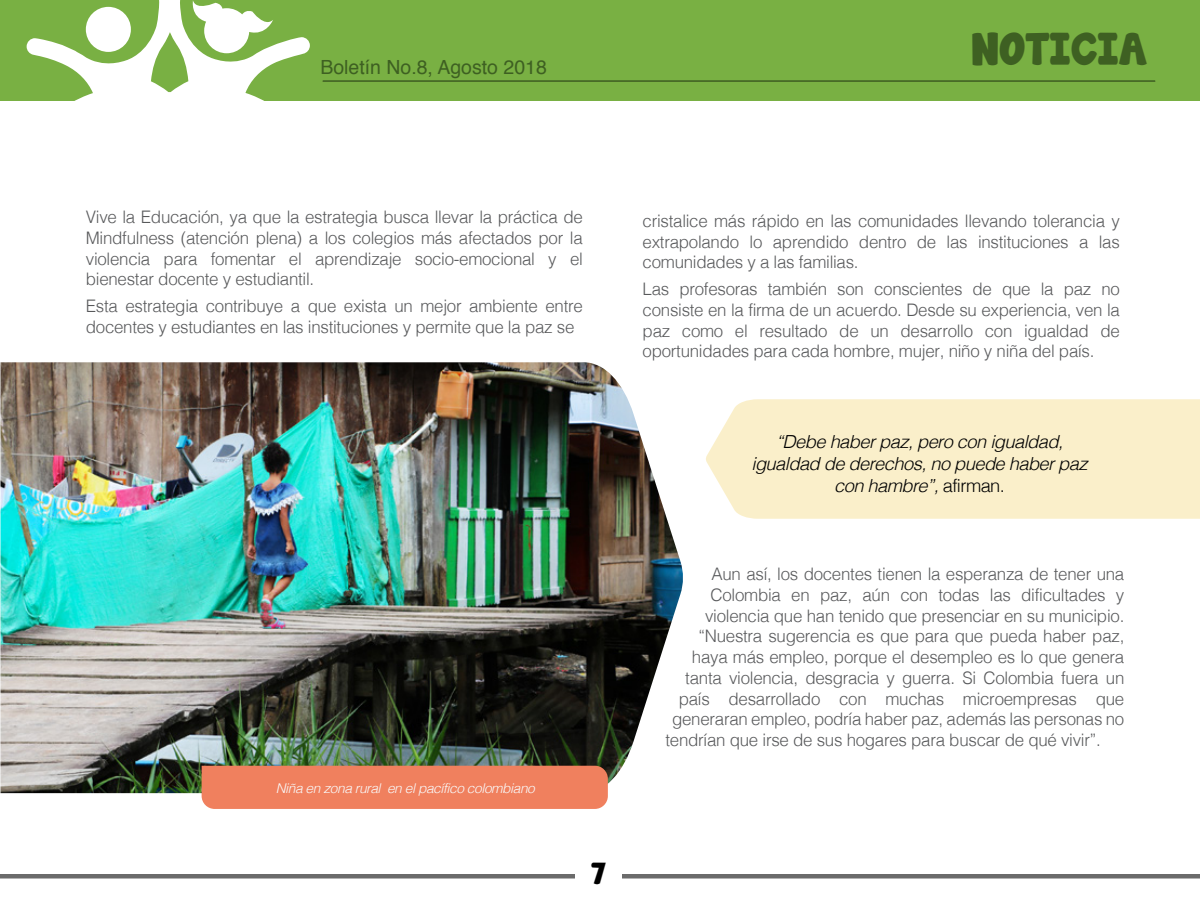
<style>
.page{position:relative;width:1200px;height:900px;background:#fff}
.page>*{position:absolute;margin:0;border:0;box-sizing:border-box;transform-origin:0 0}
.t1{font:40.5px "Janda Manatee Solid";color:#3e6022}
.t2{font:27px "Janda Manatee Solid";color:#000}
.t3{font:19.5px "Helvetica";color:#3e6022}
.t4{font:italic 300 18px/21.6px "Helvetica";letter-spacing:-.03em;color:#000;text-align:center}
.t5{font:300 17.25px/20.7px "Helvetica";letter-spacing:-.015em;color:#58595b;text-align:justify}
.t6{font:italic 300 13.5px "Helvetica";letter-spacing:-.03em;color:#f9f9f9}
.s1{font-style:normal}
</style>
<div class="page">
<div style="left:706px;top:399px;width:494px;height:120px;background:#faefca"></div>
<div style="left:0;top:874px;width:1200px;height:5px;background:#6b6b6b"></div>
<div style="left:576px;top:862px;width:46px;height:25px;background:#fff"></div>
<div style="left:0;top:0;width:1200px;height:100px;background:#79b043"></div>
<svg style="left:27px;top:0;width:283px;height:101px"></svg>
<hr style="left:323px;top:80px;width:832px;height:2px;background:#3e6022">
<img style="left:0;top:362px;width:683px;height:431px">
<div style="left:202px;top:766px;width:406px;height:43px;background:#f0805e"></div>
<p class="t3" style="left:320px;top:52px;width:228px">Boletín No.8, Agosto 2018</p>
<h1 class="t1" style="left:972px;top:21px;width:177px">NOTICIA</h1>
<p class="t5" style="left:86px;top:206px;width:499px">Vive la Educación, ya que la estrategia busca llevar la práctica de Mindfulness (atención plena) a los colegios más afectados por la violencia para fomentar el aprendizaje socio-emocional y el bienestar docente y estudiantil.</p>
<p class="t5" style="left:86px;top:294px;width:499px">Esta estrategia contribuye a que exista un mejor ambiente entre docentes y estudiantes en las instituciones y permite que la paz se</p>
<p class="t6" style="left:276px;top:777px;width:261px">Niña en zona rural en el pacífico colombiano</p>
<h2 class="t2" style="left:591px;top:854px;width:17px">7</h2>
<p class="t5" style="left:643px;top:209px;width:479px">cristalice más rápido en las comunidades llevando tolerancia y extrapolando lo aprendido dentro de las instituciones a las comunidades y a las familias.</p>
<p class="t5" style="left:643px;top:277px;width:479px">Las profesoras también son conscientes de que la paz no consiste en la firma de un acuerdo. Desde su experiencia, ven la paz como el resultado de un desarrollo con igualdad de oportunidades para cada hombre, mujer, niño y niña del país.</p>
<p class="t4" style="left:752px;top:430px;width:338px">“Debe haber paz, pero con igualdad, igualdad de derechos, no puede haber paz con hambre”, <span class="s1">afirman.</span></p>
<p class="t5" style="left:711px;top:563px;width:414px">Aun así, los docentes tienen la esperanza de tener una</p>
<p class="t5" style="left:711px;top:583px;width:415px">Colombia en paz, aún con todas las dificultades y</p>
<p class="t5" style="left:705px;top:604px;width:421px">violencia que han tenido que presenciar en su municipio.</p>
<p class="t5" style="left:699px;top:625px;width:427px">“Nuestra sugerencia es que para que pueda haber paz,</p>
<p class="t5" style="left:692px;top:645px;width:434px">haya más empleo, porque el desempleo es lo que genera</p>
<p class="t5" style="left:685px;top:666px;width:441px">tanta violencia, desgracia y guerra. Si Colombia fuera un</p>
<p class="t5" style="left:679px;top:687px;width:447px">país desarrollado con muchas microempresas que</p>
<p class="t5" style="left:672px;top:708px;width:454px">generaran empleo, podría haber paz, además las personas no</p>
<p class="t5" style="left:666px;top:728px;width:437px">tendrían que irse de sus hogares para buscar de qué vivir”.</p>
</div>
